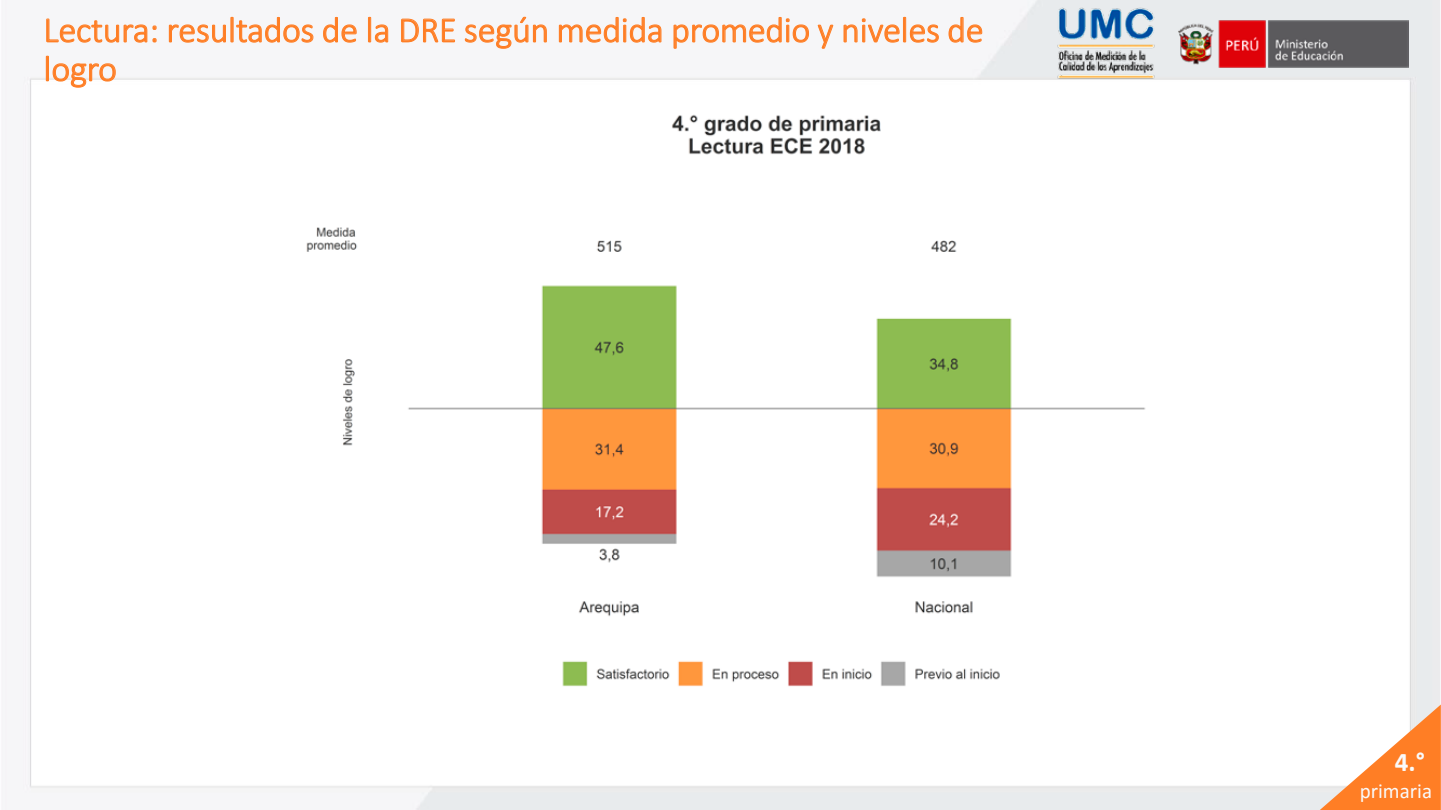
<style>
.page{position:relative;width:1441px;height:810px;background:#fff}
.page>*{position:absolute;margin:0;border:0;box-sizing:border-box;transform-origin:0 0}
.t1{font:300 36px/38.8px "Calibri";letter-spacing:-.005em;color:#ff7e25}
.t2{font:700 27px "Calibri";color:#fafafa}
.t3{font:21px "Calibri";color:#fafafa}
</style>
<div class="page">
<img style="left:5px;top:0;width:1435px;height:810px">
<img style="left:1177px;top:18px;width:230px;height:50px">
<img style="left:1050px;top:0;width:109px;height:86px">
<svg style="left:46px;top:18px;width:111px;height:25px"></svg>
<svg style="left:168px;top:16px;width:146px;height:27px"></svg>
<svg style="left:322px;top:16px;width:35px;height:27px"></svg>
<svg style="left:367px;top:16px;width:22px;height:27px"></svg>
<svg style="left:400px;top:18px;width:55px;height:25px"></svg>
<svg style="left:464px;top:16px;width:83px;height:33px"></svg>
<svg style="left:558px;top:16px;width:104px;height:27px"></svg>
<svg style="left:673px;top:16px;width:136px;height:34px"></svg>
<svg style="left:817px;top:19px;width:17px;height:35px"></svg>
<svg style="left:842px;top:16px;width:97px;height:31px"></svg>
<svg style="left:947px;top:16px;width:35px;height:27px"></svg>
<svg style="left:45px;top:55px;width:71px;height:33px"></svg>
<svg style="left:1319px;top:705px;width:121px;height:105px"></svg>
<img style="left:288px;top:108px;width:864px;height:594px">
<p class="t1" style="left:43px;top:10px;width:941px">Lectura: resultados de la DRE según medida promedio y niveles de logro</p>
<p class="t2" style="left:1394px;top:743px;width:32px">4.°</p>
<p class="t3" style="left:1359px;top:777px;width:74px">primaria</p>
</div>
